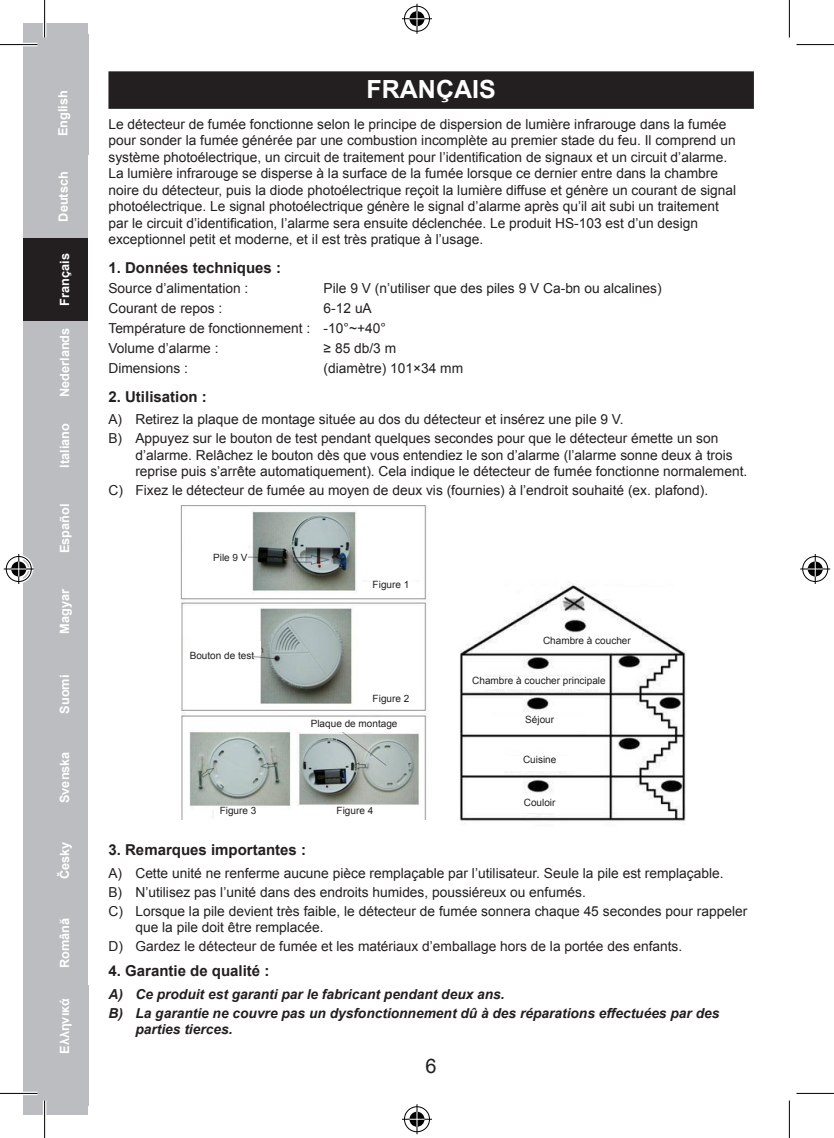
<style>
.page{position:relative;width:834px;height:1138px;background:#fff}
.page>*{position:absolute;margin:0;border:0;box-sizing:border-box;transform-origin:0 0}
.t1{font:700 25px "Arial";color:#fff}
.t2{font:20px "Arial";color:#231f20}
.t3{font:700 15px "Arial";color:#231f20}
.t4{font:13.75px/16.5px "Arial";color:#231f20}
.t5{font:italic 700 13.75px/19px "Arial";color:#231f20}
.t6{font:700 12.75px "Arial";color:#fff}
.t7{font:10px "Arial";color:#231f20}
</style>
<div class="page">
<div style="left:23px;top:155px;width:65px;height:83px;background:#bcbdc0"></div>
<div style="left:23px;top:238px;width:65px;height:83px;background:#231f20"></div>
<div style="left:23px;top:321px;width:65px;height:83px;background:#bcbdc0"></div>
<div style="left:23px;top:404px;width:65px;height:83px;background:#bcbdc0"></div>
<div style="left:23px;top:487px;width:65px;height:83px;background:#bcbdc0"></div>
<div style="left:23px;top:570px;width:65px;height:83px;background:#bcbdc0"></div>
<div style="left:23px;top:653px;width:65px;height:83px;background:#bcbdc0"></div>
<div style="left:23px;top:736px;width:65px;height:83px;background:#bcbdc0"></div>
<div style="left:23px;top:819px;width:65px;height:83px;background:#bcbdc0"></div>
<div style="left:23px;top:902px;width:65px;height:83px;background:#bcbdc0"></div>
<div style="left:23px;top:23px;width:65px;height:132px;background:#bcbdc0"></div>
<div style="left:23px;top:985px;width:65px;height:130px;background:#bcbdc0"></div>
<div style="left:108px;top:71px;width:645px;height:38px;background:#231f20"></div>
<img style="left:180px;top:506px;width:248px;height:313px">
<div style="left:185px;top:541px;width:63px;height:23px;background:#fff"></div>
<div style="left:185px;top:641px;width:76px;height:13px;background:#fff"></div>
<div style="left:359px;top:582px;width:64px;height:14px;background:#fff"></div>
<div style="left:358px;top:692px;width:63px;height:14px;background:#fff"></div>
<div style="left:333px;top:807px;width:64px;height:14px;background:#fff"></div>
<div style="left:214px;top:808px;width:64px;height:14px;background:#fff"></div>
<div style="left:305px;top:719px;width:90px;height:13px;background:#fff"></div>
<img style="left:460px;top:582px;width:226px;height:241px">
<div style="left:539px;top:637px;width:95px;height:14px;background:#fff"></div>
<div style="left:471px;top:677px;width:135px;height:12px;background:#fff"></div>
<div style="left:478px;top:716px;width:122px;height:14px;background:#fff"></div>
<div style="left:478px;top:756px;width:122px;height:15px;background:#fff"></div>
<div style="left:478px;top:799px;width:122px;height:14px;background:#fff"></div>
<hr style="left:0;top:43px;width:38px;height:3px;background:#fff">
<hr style="left:0;top:1092px;width:38px;height:3px;background:#fff">
<hr style="left:43px;top:0;width:3px;height:37px;background:#fff">
<hr style="left:43px;top:1100px;width:3px;height:38px;background:#fff">
<hr style="left:0;top:44px;width:38px;height:1px;background:#000">
<hr style="left:796px;top:44px;width:37px;height:1px;background:#000">
<hr style="left:0;top:1093px;width:38px;height:1px;background:#000">
<hr style="left:796px;top:1093px;width:37px;height:1px;background:#000">
<hr style="left:44px;top:0;width:1px;height:37px;background:#000">
<hr style="left:44px;top:1100px;width:1px;height:38px;background:#000">
<hr style="left:788px;top:0;width:1px;height:37px;background:#000">
<hr style="left:788px;top:1100px;width:1px;height:38px;background:#000">
<div style="left:402px;top:4px;width:29px;height:29px;border:4px solid #fff;border-radius:50%"></div>
<svg style="left:402px;top:17px;width:30px;height:4px"></svg>
<hr style="left:415px;top:4px;width:3px;height:30px;background:#fff">
<div style="left:407px;top:9px;width:19px;height:19px;border:4px solid #fff;border-radius:50%"></div>
<div style="left:404px;top:6px;width:25px;height:26px;border:1px solid #000;border-radius:50%"></div>
<hr style="left:402px;top:18px;width:30px;height:1px;background:#000">
<hr style="left:416px;top:4px;width:1px;height:30px;background:#000">
<svg style="left:409px;top:11px;width:15px;height:15px"></svg>
<div style="left:402px;top:1105px;width:29px;height:29px;border:4px solid #fff;border-radius:50%"></div>
<svg style="left:402px;top:1117px;width:30px;height:4px"></svg>
<hr style="left:415px;top:1104px;width:3px;height:30px;background:#fff">
<div style="left:407px;top:1110px;width:19px;height:19px;border:4px solid #fff;border-radius:50%"></div>
<div style="left:404px;top:1106px;width:25px;height:26px;border:1px solid #000;border-radius:50%"></div>
<hr style="left:402px;top:1119px;width:30px;height:1px;background:#000">
<hr style="left:416px;top:1104px;width:1px;height:30px;background:#000">
<svg style="left:409px;top:1112px;width:15px;height:15px"></svg>
<div style="left:4px;top:555px;width:29px;height:28px;border:4px solid #fff;border-radius:50%"></div>
<svg style="left:4px;top:567px;width:30px;height:4px"></svg>
<svg style="left:17px;top:554px;width:4px;height:30px"></svg>
<div style="left:9px;top:560px;width:19px;height:18px;border:4px solid #fff;border-radius:50%"></div>
<div style="left:6px;top:556px;width:26px;height:26px;border:1px solid #000;border-radius:50%"></div>
<hr style="left:4px;top:569px;width:30px;height:1px;background:#000">
<hr style="left:18px;top:554px;width:1px;height:30px;background:#000">
<svg style="left:11px;top:561px;width:15px;height:15px"></svg>
<div style="left:800px;top:555px;width:29px;height:28px;border:4px solid #fff;border-radius:50%"></div>
<svg style="left:800px;top:567px;width:30px;height:4px"></svg>
<hr style="left:813px;top:554px;width:3px;height:30px;background:#fff">
<div style="left:805px;top:560px;width:19px;height:18px;border:4px solid #fff;border-radius:50%"></div>
<div style="left:802px;top:556px;width:25px;height:26px;border:1px solid #000;border-radius:50%"></div>
<hr style="left:800px;top:569px;width:30px;height:1px;background:#000">
<hr style="left:814px;top:554px;width:1px;height:30px;background:#000">
<svg style="left:807px;top:561px;width:15px;height:15px"></svg>
<p class="t6" style="left:55px;top:136px;width:47px;rotate:-90deg">English</p>
<p class="t6" style="left:55px;top:222px;width:52px;rotate:-90deg">Deutsch</p>
<p class="t6" style="left:56px;top:306px;width:54px;rotate:-90deg">Français</p>
<p class="t6" style="left:56px;top:397px;width:71px;rotate:-90deg">Nederlands</p>
<p class="t6" style="left:56px;top:468px;width:46px;rotate:-90deg">Italiano</p>
<p class="t6" style="left:56px;top:553px;width:51px;rotate:-90deg">Español</p>
<p class="t6" style="left:56px;top:634px;width:46px;rotate:-90deg">Magyar</p>
<p class="t6" style="left:56px;top:714px;width:40px;rotate:-90deg">Suomi</p>
<p class="t6" style="left:56px;top:803px;width:53px;rotate:-90deg">Svenska</p>
<p class="t6" style="left:56px;top:879px;width:39px;rotate:-90deg">Česky</p>
<p class="t6" style="left:56px;top:968px;width:52px;rotate:-90deg">Română</p>
<p class="t6" style="left:56px;top:1054px;width:57px;rotate:-90deg">Ελληνικά</p>
<h1 class="t1" style="left:366px;top:73px;width:131px">FRANÇAIS</h1>
<p class="t4" style="left:108px;top:116px;width:629px">Le détecteur de fumée fonctionne selon le principe de dispersion de lumière infrarouge dans la fumée pour sonder la fumée générée par une combustion incomplète au premier stade du feu. Il comprend un système photoélectrique, un circuit de traitement pour l’identification de signaux et un circuit d’alarme.<br>La lumière infrarouge se disperse à la surface de la fumée lorsque ce dernier entre dans la chambre noire du détecteur, puis la diode photoélectrique reçoit la lumière diffuse et génère un courant de signal photoélectrique. Le signal photoélectrique génère le signal d’alarme après qu’il ait subi un traitement par le circuit d’identification, l’alarme sera ensuite déclenchée. Le produit HS-103 est d’un design exceptionnel petit et moderne, et il est très pratique à l’usage.</p>
<p class="t3" style="left:108px;top:258px;width:174px">1. Données techniques :</p>
<p class="t4" style="left:108px;top:280px;width:141px">Source d’alimentation :</p>
<p class="t4" style="left:323px;top:280px;width:339px">Pile 9 V (n’utiliser que des piles 9 V Ca-bn ou alcalines)</p>
<p class="t4" style="left:108px;top:300px;width:115px">Courant de repos :</p>
<p class="t4" style="left:108px;top:298px;width:279px;line-height:20px;text-indent:215px">6-12 uA<br>Température de fonctionnement : -10°~+40°<br>Volume d’alarme :</p>
<p class="t4" style="left:323px;top:340px;width:74px">≥ 85 db/3 m</p>
<p class="t4" style="left:108px;top:360px;width:81px">Dimensions :</p>
<p class="t4" style="left:323px;top:360px;width:141px">(diamètre) 101×34 mm</p>
<p class="t3" style="left:108px;top:387px;width:100px">2. Utilisation :</p>
<p class="t4" style="left:108px;top:410px;width:611px;line-height:19px">A) Retirez la plaque de montage située au dos du détecteur et insérez une pile 9 V.<br>B) Appuyez sur le bouton de test pendant quelques secondes pour que le détecteur émette un son</p>
<p class="t4" style="left:135px;top:447px;width:613px">d’alarme. Relâchez le bouton dès que vous entendiez le son d’alarme (l’alarme sonne deux à trois reprise puis s’arrête automatiquement). Cela indique le détecteur de fumée fonctionne normalement.</p>
<p class="t4" style="left:108px;top:482px;width:601px">C) Fixez le détecteur de fumée au moyen de deux vis (fournies) à l’endroit souhaité (ex. plafond).</p>
<p class="t7" style="left:213px;top:551px;width:36px">Pile 9 V</p>
<p class="t7" style="left:190px;top:649px;width:66px">Bouton de test</p>
<p class="t7" style="left:372px;top:578px;width:38px">Figure 1</p>
<p class="t7" style="left:372px;top:692px;width:38px">Figure 2</p>
<p class="t7" style="left:310px;top:717px;width:88px">Plaque de montage</p>
<p class="t7" style="left:220px;top:804px;width:38px">Figure 3</p>
<p class="t7" style="left:336px;top:804px;width:38px">Figure 4</p>
<p class="t7" style="left:543px;top:634px;width:89px">Chambre à coucher</p>
<p class="t7" style="left:472px;top:674px;width:135px">Chambre à coucher principale</p>
<p class="t7" style="left:525px;top:713px;width:30px">Séjour</p>
<p class="t7" style="left:523px;top:753px;width:35px">Cuisine</p>
<p class="t7" style="left:523px;top:796px;width:33px">Couloir</p>
<p class="t3" style="left:108px;top:840px;width:199px">3. Remarques importantes :</p>
<p class="t4" style="left:108px;top:863px;width:640px;line-height:19px">A) Cette unité ne renferme aucune pièce remplaçable par l’utilisateur. Seule la pile est remplaçable.<br>B) N’utilisez pas l’unité dans des endroits humides, poussiéreux ou enfumés.<br>C) Lorsque la pile devient très faible, le détecteur de fumée sonnera chaque 45 secondes pour rappeler</p>
<p class="t4" style="left:108px;top:918px;width:575px;line-height:19px;text-indent:27px">que la pile doit être remplacée.<br>D) Gardez le détecteur de fumée et les matériaux d’emballage hors de la portée des enfants.</p>
<p class="t3" style="left:108px;top:961px;width:162px">4. Garantie de qualité :</p>
<p class="t5" style="left:108px;top:985px;width:612px">A) Ce produit est garanti par le fabricant pendant deux ans.<br>B) La garantie ne couvre pas un dysfonctionnement dû à des réparations effectuées par des</p>
<p class="t5" style="left:135px;top:1020px;width:99px">parties tierces.</p>
<h2 class="t2" style="left:425px;top:1052px;width:13px">6</h2>
</div>
